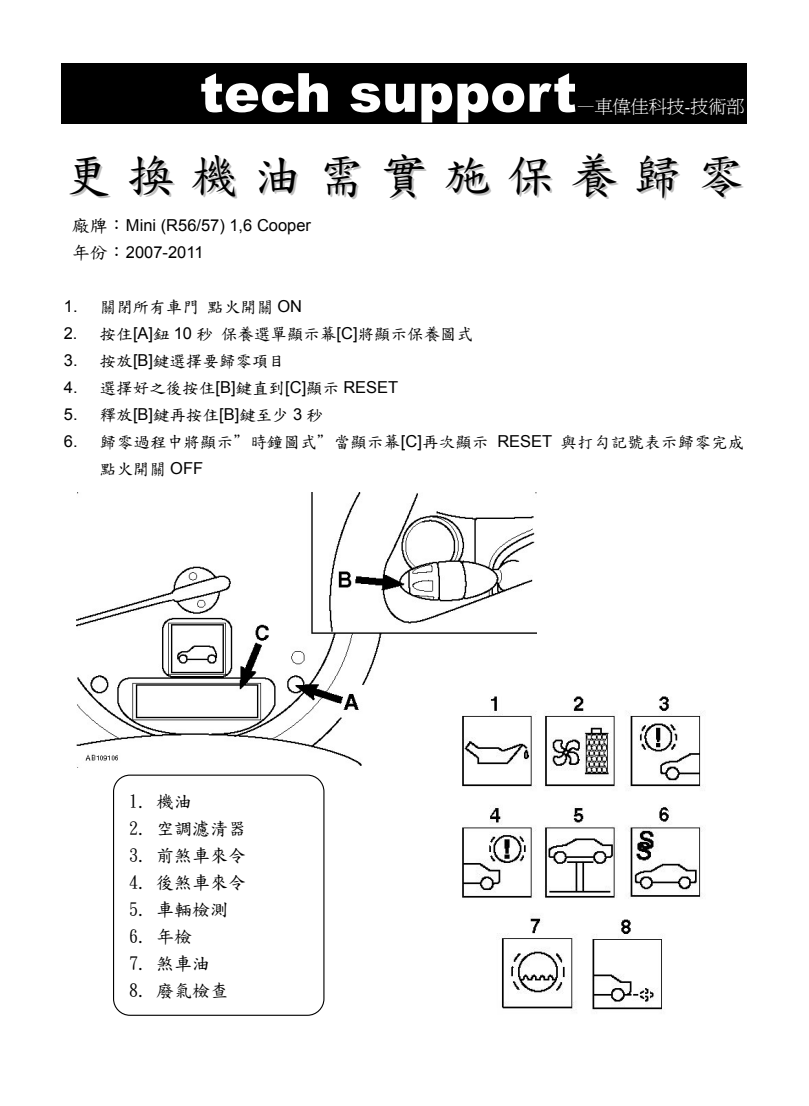
<style>
.page{position:relative;width:809px;height:1106px;background:#fff}
.page>*{position:absolute;margin:0;border:0;box-sizing:border-box;transform-origin:0 0}
.t1{font:900 54px "Arial";color:#fff}
.t2{font:48px "DFN Hei XB HK BF";letter-spacing:.32em;color:#000}
.t3{font:18px "DF Hei Md HK BF";color:#000}
.t4{font:18px "P Ming Li U";color:#fff}
.t5{font:16.5px/27px "DF Ming Lt HK BF";letter-spacing:.005em;color:#000}
.t6{font:16.5px/27px "Arial";color:#000}
.s1{font-family:"DF Hei Bd HK BF";font-size:18px}
.s2{font-family:"Arial"}
.s3{font-family:"DF Ming Lt HK BF"}
</style>
<div class="page">
<div style="left:62px;top:64px;width:684px;height:60px;background:#000"></div>
<div style="left:113px;top:774px;width:211px;height:241px;border:1px solid #000;border-radius:16px"></div>
<img style="left:76px;top:493px;width:460px;height:273px">
<img style="left:442px;top:683px;width:261px;height:328px">
<h1 class="t1" style="left:200px;top:53px;width:378px">tech support</h1>
<p class="t4" style="left:576px;top:97px;width:169px">—車偉佳科技-技術部</p>
<h2 class="t2" style="left:64px;top:151px;width:682px">更換機油需實施保養歸零</h2>
<p class="t6" style="left:72px;top:212px;width:240px"><span class="s1">廠牌：</span>Mini (R56/57) 1,6 Cooper<span class="s1">年份：</span>2007-2011</p>
<p class="t5" style="left:64px;top:293px;width:240px"><span class="s2">1.</span> 關閉所有車門點火開關<span class="s2">ON</span></p>
<p class="t5" style="left:64px;top:320px;width:411px"><span class="s2">2.</span> 按住<span class="s2">[A]</span>鈕 <span class="s2">10</span> 秒保養選單顯示幕<span class="s2">[C]</span>將顯示保養圖式</p>
<p class="t5" style="left:64px;top:347px;width:223px"><span class="s2">3.</span> 按放<span class="s2">[B]</span>鍵選擇要歸零項目</p>
<p class="t6" style="left:64px;top:374px;width:336px">4. <span class="s3">選擇好之後按住</span>[B]<span class="s3">鍵直到</span>[C]<span class="s3">顯示</span> RESET</p>
<p class="t5" style="left:64px;top:401px;width:260px"><span class="s2">5.</span> 釋放<span class="s2">[B]</span>鍵再按住<span class="s2">[B]</span>鍵至少 <span class="s2">3</span> 秒</p>
<p class="t5" style="left:100px;top:428px;width:646px;text-indent:-36px"><span class="s2">6.</span> 歸零過程中將顯示＂時鐘圖式＂當顯示幕<span class="s2">[C]</span>再次顯示 <span class="s2">RESET</span> 與打勾記號表示歸零完成點火開關<span class="s2">OFF</span></p>
<p class="t3" style="left:129px;top:792px;width:64px">1. 機油</p>
<p class="t3" style="left:129px;top:819px;width:118px">2. 空調濾清器</p>
<p class="t3" style="left:129px;top:846px;width:118px">3. 前煞車來令</p>
<p class="t3" style="left:129px;top:873px;width:118px">4. 後煞車來令</p>
<p class="t3" style="left:129px;top:900px;width:100px">5. 車輛檢測</p>
<p class="t3" style="left:129px;top:927px;width:64px">6. 年檢</p>
<p class="t3" style="left:129px;top:954px;width:82px">7. 煞車油</p>
<p class="t3" style="left:129px;top:981px;width:100px">8. 廢氣檢查</p>
</div>
